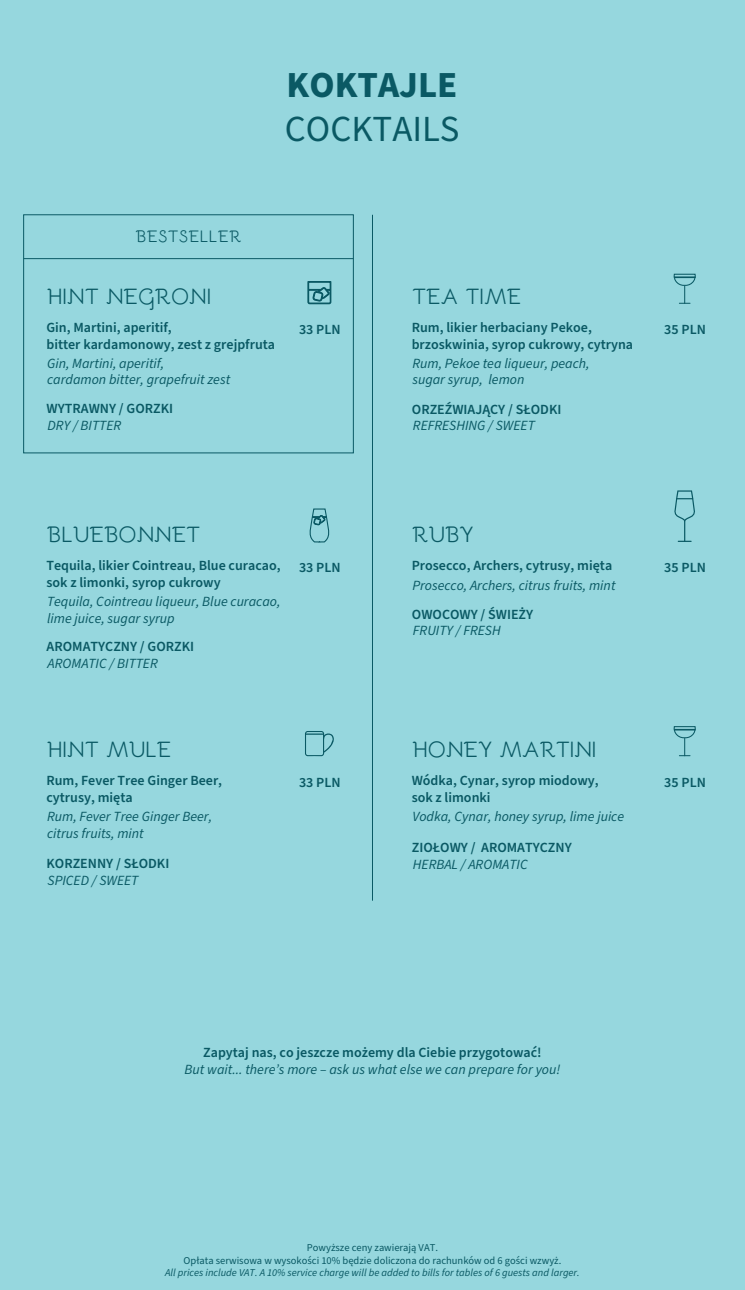
<style>
.page{position:relative;width:745px;height:1290px;background:#fff}
.page>*{position:absolute;margin:0;border:0;box-sizing:border-box;transform-origin:0 0}
.t1{font:36.75px "Source Sans Pro";color:#0a5964}
.t2{font:700 36.75px "Source Sans Pro";color:#0a5964}
.t3{font:28px "Bhavuka";color:#0a5964}
.t4{font:21px "Bhavuka";letter-spacing:.02em;color:#0a5964}
.t5{font:600 14px/16.8px "Source Sans Pro";color:#0a5964}
.t6{font:italic 14px/16.8px "Source Sans Pro";color:#0a5964}
.t7{font:10.5px/12.6px "Source Sans Pro";color:#0a5964;text-align:center}
.t8{font:italic 10.5px "Source Sans Pro";color:#0a5964}
</style>
<div class="page">
<div style="left:0;top:0;width:744px;height:1290px;background:#96d7de"></div>
<hr style="left:372px;top:215px;width:1px;height:686px;background:#0a5964">
<div style="left:23px;top:214px;width:330px;height:239px;border:1px solid #0a5964"></div>
<hr style="left:24px;top:258px;width:329px;height:1px;background:#0a5964">
<svg style="left:307px;top:281px;width:24px;height:23px"></svg>
<svg style="left:674px;top:490px;width:21px;height:52px"></svg>
<svg style="left:309px;top:508px;width:21px;height:35px"></svg>
<svg style="left:305px;top:731px;width:29px;height:25px"></svg>
<svg style="left:673px;top:273px;width:23px;height:31px"></svg>
<svg style="left:673px;top:726px;width:23px;height:30px"></svg>
<h1 class="t2" style="left:286px;top:60px;width:172px">KOKTAJLE</h1>
<h1 class="t1" style="left:285px;top:104px;width:176px">COCKTAILS</h1>
<h3 class="t4" style="left:136px;top:223px;width:107px">BESTSELLER</h3>
<h2 class="t3" style="left:47px;top:278px;width:166px">HINT NEGRONI</h2>
<p class="t5" style="left:46px;top:320px;width:230px">Gin, Martini, aperitif,<br>bitter kardamonowy, zest z grejpfruta</p>
<p class="t6" style="left:47px;top:355px;width:184px">Gin, Martini, aperitif,<br>cardamon bitter, grapefruit zest</p>
<p class="t5" style="left:47px;top:400px;width:128px">WYTRAWNY / GORZKI</p>
<p class="t6" style="left:48px;top:417px;width:75px">DRY / BITTER</p>
<p class="t5" style="left:299px;top:321px;width:43px">33 PLN</p>
<h2 class="t3" style="left:412px;top:278px;width:110px">TEA TIME</h2>
<p class="t5" style="left:411px;top:320px;width:223px">Rum, likier herbaciany Pekoe, brzoskwinia, syrop cukrowy, cytryna</p>
<p class="t6" style="left:412px;top:355px;width:178px">Rum, Pekoe tea liqueur, peach, sugar syrup, lemon</p>
<p class="t5" style="left:411px;top:401px;width:151px">ORZEŹWIAJĄCY / SŁODKI</p>
<p class="t6" style="left:412px;top:417px;width:123px">REFRESHING / SWEET</p>
<p class="t5" style="left:663px;top:321px;width:43px">35 PLN</p>
<h2 class="t3" style="left:47px;top:516px;width:155px">BLUEBONNET</h2>
<p class="t5" style="left:46px;top:558px;width:236px">Tequila, likier Cointreau, Blue curacao, sok z limonki, syrop cukrowy</p>
<p class="t6" style="left:47px;top:593px;width:235px">Tequila, Cointreau liqueur, Blue curacao, lime juice, sugar syrup</p>
<p class="t5" style="left:47px;top:638px;width:149px">AROMATYCZNY / GORZKI</p>
<p class="t6" style="left:48px;top:655px;width:112px">AROMATIC / BITTER</p>
<p class="t5" style="left:299px;top:559px;width:43px">33 PLN</p>
<h2 class="t3" style="left:47px;top:731px;width:126px">HINT MULE</h2>
<p class="t5" style="left:46px;top:773px;width:177px">Rum, Fever Tree Ginger Beer, cytrusy, mięta</p>
<p class="t6" style="left:47px;top:808px;width:166px">Rum, Fever Tree Ginger Beer, citrus fruits, mint</p>
<p class="t5" style="left:47px;top:855px;width:124px">KORZENNY / SŁODKI</p>
<p class="t6" style="left:48px;top:872px;width:92px">SPICED / SWEET</p>
<p class="t5" style="left:299px;top:774px;width:43px">33 PLN</p>
<h2 class="t3" style="left:412px;top:516px;width:63px">RUBY</h2>
<p class="t5" style="left:411px;top:558px;width:202px">Prosecco, Archers, cytrusy, mięta</p>
<p class="t6" style="left:412px;top:577px;width:204px">Prosecco, Archers, citrus fruits, mint</p>
<p class="t5" style="left:411px;top:606px;width:123px">OWOCOWY / ŚWIEŻY</p>
<p class="t6" style="left:412px;top:623px;width:89px">FRUITY / FRESH</p>
<p class="t5" style="left:663px;top:559px;width:43px">35 PLN</p>
<h2 class="t3" style="left:412px;top:731px;width:186px">HONEY MARTINI</h2>
<p class="t5" style="left:411px;top:773px;width:188px">Wódka, Cynar, syrop miodowy, sok z limonki</p>
<p class="t6" style="left:412px;top:808px;width:213px">Vodka, Cynar, honey syrup, lime juice</p>
<p class="t5" style="left:411px;top:839px;width:161px">ZIOŁOWY / AROMATYCZNY</p>
<p class="t6" style="left:412px;top:856px;width:116px">HERBAL / AROMATIC</p>
<p class="t5" style="left:663px;top:774px;width:43px">35 PLN</p>
<p class="t5" style="left:203px;top:1044px;width:340px">Zapytaj nas, co jeszcze możemy dla Ciebie przygotować!</p>
<p class="t6" style="left:184px;top:1061px;width:377px">But wait... there’s more – ask us what else we can prepare for you!</p>
<p class="t7" style="left:183px;top:1241px;width:379px">Powyższe ceny zawierają VAT.<br>Opłata serwisowa w wysokości 10% będzie doliczona do rachunków od 6 gości wzwyż.</p>
<p class="t8" style="left:165px;top:1265px;width:416px">All prices include VAT. A 10% service charge will be added to bills for tables of 6 guests and larger.</p>
</div>
